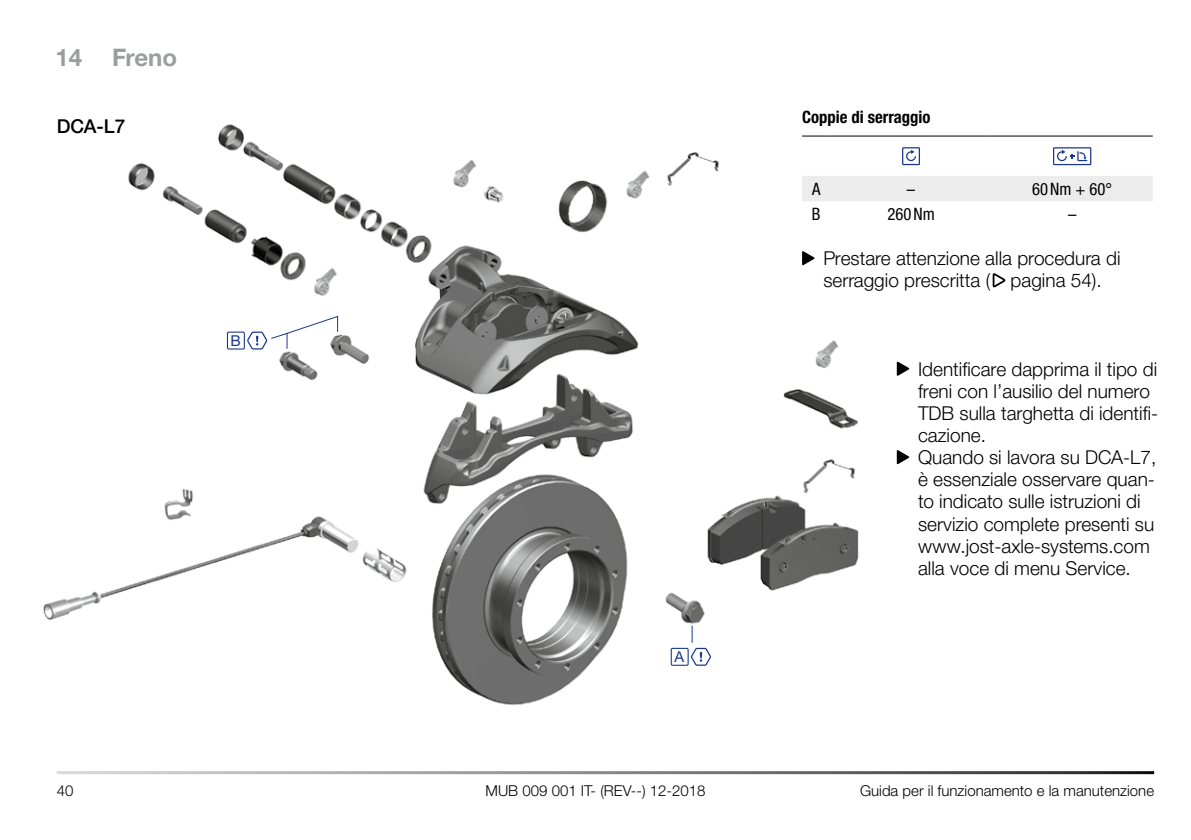
<style>
.page{position:relative;width:1191px;height:840px;background:#fff}
.page>*{position:absolute;margin:0;border:0;box-sizing:border-box;transform-origin:0 0}
.t1{font:700 24px "Helvetica Neue LTW1 G";color:#9c9d9d}
.t2{font:300 19px/22px "Helvetica Neue LTW1 G";color:#000}
.t3{font:500 19px "Helvetica Neue LTW1 G";color:#000}
.t4{font:700 condensed 17px "Helvetica Neue LT Pro";color:#000}
.t5{font:condensed 17px "Helvetica Neue LTW1 G";color:#000}
.t6{font:300 15px "Helvetica Neue LT Pro";color:#000}
.t7{font:15px "Helvetica Neue LT Pro";color:#1a3989}
</style>
<div class="page">
<img style="left:43px;top:124px;width:917px;height:581px">
<div style="left:670px;top:647px;width:18px;height:18px;border:1px solid #1a3989"></div>
<svg style="left:691px;top:625px;width:20px;height:40px"></svg>
<div style="left:227px;top:331px;width:18px;height:18px;border:1px solid #1a3989"></div>
<svg style="left:247px;top:315px;width:91px;height:34px"></svg>
<img style="left:162px;top:486px;width:32px;height:34px">
<svg style="left:896px;top:361px;width:13px;height:15px"></svg>
<svg style="left:896px;top:449px;width:13px;height:15px"></svg>
<div style="left:802px;top:176px;width:350px;height:25px;background:#ececed"></div>
<svg style="left:802px;top:135px;width:28px;height:1px"></svg>
<hr style="left:830px;top:135px;width:161px;height:1px;background:#000">
<hr style="left:991px;top:135px;width:161px;height:1px;background:#000">
<svg style="left:902px;top:147px;width:18px;height:18px"></svg>
<svg style="left:1053px;top:147px;width:38px;height:18px"></svg>
<svg style="left:802px;top:251px;width:12px;height:14px"></svg>
<svg style="left:992px;top:273px;width:13px;height:14px"></svg>
<p class="t1" style="left:55px;top:43px;width:123px">14 Freno</p>
<p class="t3" style="left:57px;top:114px;width:70px">DCA-L7</p>
<p class="t7" style="left:230px;top:331px;width:12px">B</p>
<p class="t7" style="left:674px;top:647px;width:11px">A</p>
<p class="t4" style="left:802px;top:106px;width:130px">Coppie di serraggio</p>
<p class="t5" style="left:812px;top:178px;width:10px">A</p>
<p class="t5" style="left:907px;top:178px;width:10px">–</p>
<p class="t5" style="left:1032px;top:178px;width:82px">60Nm + 60°</p>
<p class="t5" style="left:812px;top:204px;width:10px">B</p>
<p class="t5" style="left:887px;top:204px;width:49px">260Nm</p>
<p class="t5" style="left:1068px;top:204px;width:10px">–</p>
<p class="t2" style="left:823px;top:247px;width:299px">Prestare attenzione alla procedura di serraggio prescritta ( pagina 54).</p>
<p class="t2" style="left:918px;top:358px;width:242px">Identificare dapprima il tipo di freni con l’ausilio del numero<br>TDB sulla targhetta di identifi&shy;cazione.<br>Quando si lavora su DCA-L7, è essenziale osservare quan&shy;to indicato sulle istruzioni di servizio complete presenti su www.jost-axle-systems.com alla voce di menu Service.</p>
<p class="t6" style="left:57px;top:780px;width:18px">40</p>
<p class="t6" style="left:485px;top:780px;width:221px">MUB 009 001 IT- (REV--) 12-2018</p>
<p class="t6" style="left:860px;top:780px;width:295px">Guida per il funzionamento e la manutenzione</p>
</div>
